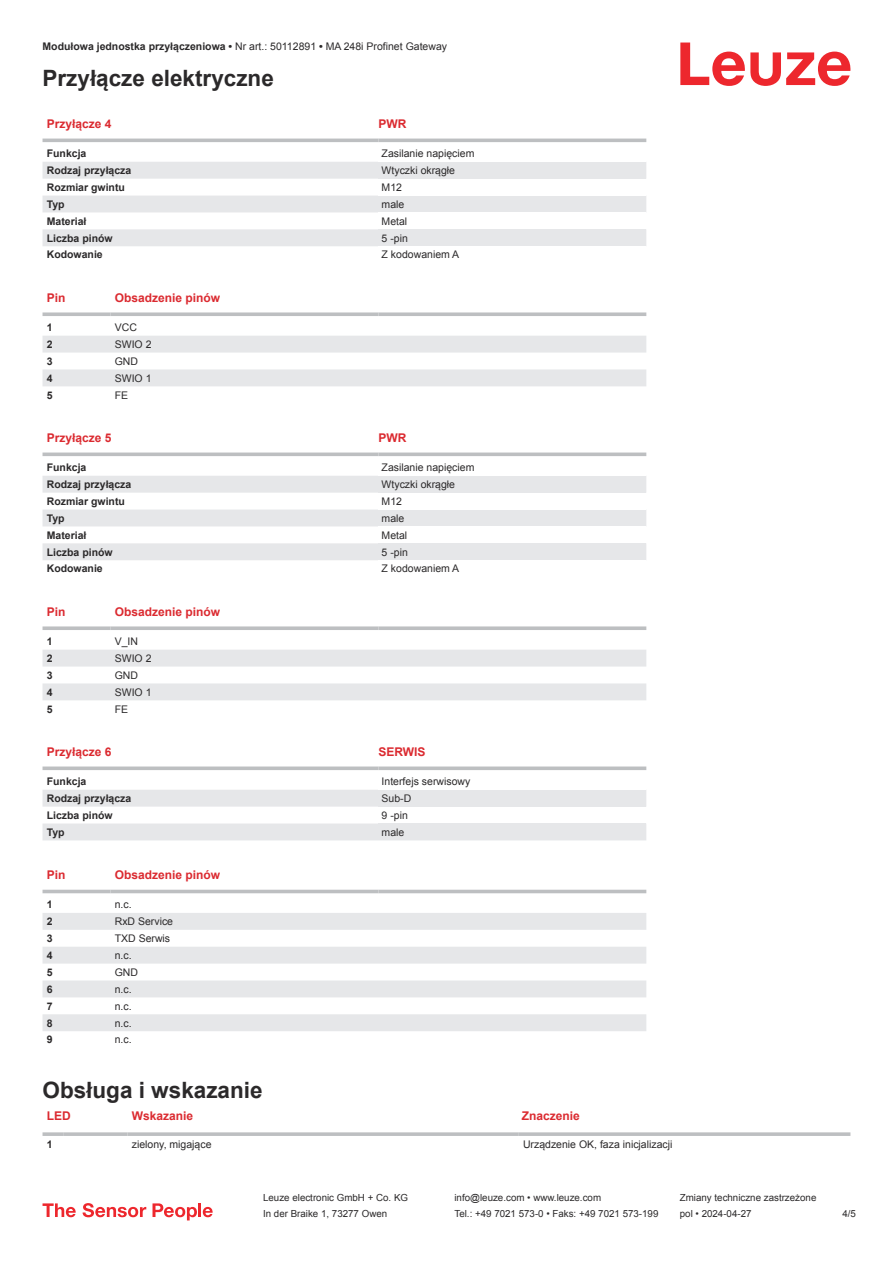
<style>
.page{position:relative;width:893px;height:1263px;background:#fff}
.page>*{position:absolute;margin:0;border:0;box-sizing:border-box;transform-origin:0 0}
.t1{font:700 22.5px "Arial";color:#2b292a}
.t2{font:700 12px "Arial";color:#db2a30}
.t3{font:10.5px "Arial";color:#2b292a}
.t4{font:700 10.5px "Arial";color:#2b292a}
.t5{font:9.75px "Arial";color:#2b292a}
.s1{font-weight:700}
</style>
<div class="page">
<svg style="left:680px;top:43px;width:170px;height:43px"></svg>
<svg style="left:43px;top:138px;width:603px;height:1px"></svg>
<svg style="left:43px;top:162px;width:335px;height:84px;fill:#e6e7e9"></svg>
<hr style="left:43px;top:139px;width:335px;height:3px;background:#bdbfc1">
<hr style="left:378px;top:139px;width:268px;height:3px;background:#bdbfc1">
<div style="left:378px;top:162px;width:268px;height:17px;background:#e6e7e9"></div>
<div style="left:378px;top:196px;width:268px;height:16px;background:#e6e7e9"></div>
<div style="left:378px;top:229px;width:268px;height:17px;background:#e6e7e9"></div>
<svg style="left:43px;top:336px;width:603px;height:50px"></svg>
<svg style="left:43px;top:312px;width:68px;height:4px"></svg>
<svg style="left:111px;top:312px;width:267px;height:4px"></svg>
<svg style="left:378px;top:312px;width:268px;height:4px"></svg>
<svg style="left:43px;top:476px;width:335px;height:84px;fill:#e6e7e9"></svg>
<svg style="left:43px;top:452px;width:335px;height:4px"></svg>
<svg style="left:378px;top:452px;width:268px;height:4px"></svg>
<div style="left:378px;top:476px;width:268px;height:17px;background:#e6e7e9"></div>
<div style="left:378px;top:509px;width:268px;height:17px;background:#e6e7e9"></div>
<div style="left:378px;top:543px;width:268px;height:17px;background:#e6e7e9"></div>
<svg style="left:43px;top:650px;width:603px;height:50px"></svg>
<svg style="left:43px;top:626px;width:68px;height:4px"></svg>
<svg style="left:111px;top:626px;width:267px;height:4px"></svg>
<svg style="left:378px;top:626px;width:268px;height:4px"></svg>
<svg style="left:43px;top:790px;width:335px;height:50px"></svg>
<svg style="left:43px;top:766px;width:335px;height:4px"></svg>
<svg style="left:378px;top:766px;width:268px;height:4px"></svg>
<div style="left:378px;top:790px;width:268px;height:17px;background:#e6e7e9"></div>
<div style="left:378px;top:823px;width:268px;height:17px;background:#e6e7e9"></div>
<svg style="left:43px;top:889px;width:603px;height:5px"></svg>
<svg style="left:43px;top:913px;width:603px;height:118px;fill:#e6e7e9"></svg>
<hr style="left:43px;top:890px;width:68px;height:3px;background:#bdbfc1">
<hr style="left:111px;top:890px;width:267px;height:3px;background:#bdbfc1">
<hr style="left:378px;top:890px;width:268px;height:3px;background:#bdbfc1">
<svg style="left:43px;top:1132px;width:21px;height:4px"></svg>
<svg style="left:64px;top:1132px;width:64px;height:4px"></svg>
<svg style="left:128px;top:1132px;width:391px;height:4px;background:#c3c5c7"></svg>
<svg style="left:519px;top:1132px;width:331px;height:4px"></svg>
<svg style="left:43px;top:1203px;width:33px;height:14px"></svg>
<svg style="left:83px;top:1203px;width:63px;height:14px"></svg>
<svg style="left:153px;top:1203px;width:44px;height:17px"></svg>
<hr style="left:198px;top:1203px;width:3px;height:14px;background:#ed272d">
<svg style="left:203px;top:1207px;width:10px;height:10px"></svg>
<p class="t3" style="left:43px;top:43px;width:406px"><span class="s1">Modułowa jednostka przyłączeniowa •</span> Nr art.: 50112891 <span class="s1">•</span> MA 248i Profinet Gateway</p>
<h1 class="t1" style="left:43px;top:63px;width:233px">Przyłącze elektryczne</h1>
<p class="t2" style="left:47px;top:115px;width:66px">Przyłącze 4</p>
<p class="t2" style="left:378px;top:119px;width:29px">PWR</p>
<p class="t4" style="left:47px;top:146px;width:41px">Funkcja</p>
<p class="t3" style="left:382px;top:146px;width:94px">Zasilanie napięciem</p>
<p class="t4" style="left:47px;top:163px;width:86px">Rodzaj przyłącza</p>
<p class="t3" style="left:382px;top:163px;width:75px">Wtyczki okrągłe</p>
<p class="t4" style="left:47px;top:180px;width:80px">Rozmiar gwintu</p>
<p class="t3" style="left:382px;top:183px;width:22px">M12</p>
<p class="t4" style="left:47px;top:197px;width:19px">Typ</p>
<p class="t3" style="left:382px;top:197px;width:24px">male</p>
<p class="t4" style="left:47px;top:214px;width:41px">Materiał</p>
<p class="t3" style="left:382px;top:214px;width:27px">Metal</p>
<p class="t4" style="left:47px;top:230px;width:67px">Liczba pinów</p>
<p class="t3" style="left:382px;top:234px;width:28px">5 -pin</p>
<p class="t4" style="left:47px;top:247px;width:58px">Kodowanie</p>
<p class="t3" style="left:382px;top:248px;width:79px">Z kodowaniem A</p>
<p class="t2" style="left:47px;top:293px;width:20px">Pin</p>
<p class="t2" style="left:115px;top:289px;width:107px">Obsadzenie pinów</p>
<p class="t4" style="left:47px;top:320px;width:7px">1</p>
<p class="t3" style="left:115px;top:320px;width:24px">VCC</p>
<p class="t4" style="left:47px;top:337px;width:7px">2</p>
<p class="t3" style="left:115px;top:337px;width:38px">SWIO 2</p>
<p class="t4" style="left:47px;top:354px;width:7px">3</p>
<p class="t3" style="left:115px;top:357px;width:25px">GND</p>
<p class="t4" style="left:47px;top:371px;width:7px">4</p>
<p class="t3" style="left:115px;top:371px;width:38px">SWIO 1</p>
<p class="t4" style="left:47px;top:387px;width:7px">5</p>
<p class="t3" style="left:115px;top:388px;width:15px">FE</p>
<p class="t2" style="left:47px;top:429px;width:66px">Przyłącze 5</p>
<p class="t2" style="left:378px;top:433px;width:29px">PWR</p>
<p class="t4" style="left:47px;top:460px;width:41px">Funkcja</p>
<p class="t3" style="left:382px;top:460px;width:94px">Zasilanie napięciem</p>
<p class="t4" style="left:47px;top:477px;width:86px">Rodzaj przyłącza</p>
<p class="t3" style="left:382px;top:477px;width:75px">Wtyczki okrągłe</p>
<p class="t4" style="left:47px;top:494px;width:80px">Rozmiar gwintu</p>
<p class="t3" style="left:382px;top:497px;width:22px">M12</p>
<p class="t4" style="left:47px;top:511px;width:19px">Typ</p>
<p class="t3" style="left:382px;top:511px;width:24px">male</p>
<p class="t4" style="left:47px;top:528px;width:41px">Materiał</p>
<p class="t3" style="left:382px;top:528px;width:27px">Metal</p>
<p class="t4" style="left:47px;top:544px;width:67px">Liczba pinów</p>
<p class="t3" style="left:382px;top:548px;width:28px">5 -pin</p>
<p class="t4" style="left:47px;top:561px;width:58px">Kodowanie</p>
<p class="t3" style="left:382px;top:561px;width:79px">Z kodowaniem A</p>
<p class="t2" style="left:47px;top:607px;width:20px">Pin</p>
<p class="t2" style="left:115px;top:603px;width:107px">Obsadzenie pinów</p>
<p class="t4" style="left:47px;top:634px;width:7px">1</p>
<p class="t3" style="left:115px;top:634px;width:25px">V_IN</p>
<p class="t4" style="left:47px;top:651px;width:7px">2</p>
<p class="t3" style="left:115px;top:651px;width:38px">SWIO 2</p>
<p class="t4" style="left:47px;top:668px;width:7px">3</p>
<p class="t3" style="left:115px;top:671px;width:25px">GND</p>
<p class="t4" style="left:47px;top:684px;width:7px">4</p>
<p class="t3" style="left:115px;top:685px;width:38px">SWIO 1</p>
<p class="t4" style="left:47px;top:701px;width:7px">5</p>
<p class="t3" style="left:115px;top:702px;width:15px">FE</p>
<p class="t2" style="left:47px;top:743px;width:66px">Przyłącze 6</p>
<p class="t2" style="left:378px;top:747px;width:49px">SERWIS</p>
<p class="t4" style="left:47px;top:774px;width:41px">Funkcja</p>
<p class="t3" style="left:382px;top:774px;width:90px">Interfejs serwisowy</p>
<p class="t4" style="left:47px;top:791px;width:86px">Rodzaj przyłącza</p>
<p class="t3" style="left:382px;top:791px;width:31px">Sub-D</p>
<p class="t4" style="left:47px;top:808px;width:67px">Liczba pinów</p>
<p class="t3" style="left:382px;top:811px;width:28px">9 -pin</p>
<p class="t4" style="left:47px;top:825px;width:19px">Typ</p>
<p class="t3" style="left:382px;top:825px;width:24px">male</p>
<p class="t2" style="left:47px;top:870px;width:20px">Pin</p>
<p class="t2" style="left:115px;top:866px;width:107px">Obsadzenie pinów</p>
<p class="t4" style="left:47px;top:897px;width:7px">1</p>
<p class="t3" style="left:115px;top:900px;width:18px">n.c.</p>
<p class="t4" style="left:47px;top:914px;width:7px">2</p>
<p class="t3" style="left:115px;top:914px;width:60px">RxD Service</p>
<p class="t4" style="left:47px;top:931px;width:7px">3</p>
<p class="t3" style="left:115px;top:931px;width:57px">TXD Serwis</p>
<p class="t4" style="left:47px;top:948px;width:7px">4</p>
<p class="t3" style="left:115px;top:951px;width:18px">n.c.</p>
<p class="t4" style="left:47px;top:965px;width:7px">5</p>
<p class="t3" style="left:115px;top:968px;width:25px">GND</p>
<p class="t4" style="left:47px;top:982px;width:7px">6</p>
<p class="t3" style="left:115px;top:985px;width:18px">n.c.</p>
<p class="t4" style="left:47px;top:1002px;width:7px">7</p>
<p class="t3" style="left:115px;top:1002px;width:18px">n.c.</p>
<p class="t4" style="left:47px;top:1019px;width:7px">8</p>
<p class="t3" style="left:115px;top:1019px;width:18px">n.c.</p>
<p class="t4" style="left:47px;top:1036px;width:7px">9</p>
<p class="t3" style="left:115px;top:1036px;width:18px">n.c.</p>
<h1 class="t1" style="left:43px;top:1074px;width:222px">Obsługa i wskazanie</h1>
<p class="t2" style="left:47px;top:1111px;width:25px">LED</p>
<p class="t2" style="left:132px;top:1107px;width:63px">Wskazanie</p>
<p class="t2" style="left:522px;top:1111px;width:60px">Znaczenie</p>
<p class="t4" style="left:47px;top:1137px;width:7px">1</p>
<p class="t3" style="left:132px;top:1137px;width:81px">zielony, migające</p>
<p class="t3" style="left:523px;top:1137px;width:151px">Urządzenie OK, faza inicjalizacji</p>
<p class="t5" style="left:263px;top:1191px;width:146px">Leuze electronic GmbH + Co. KG</p>
<p class="t5" style="left:454px;top:1191px;width:148px">info@leuze.com • www.leuze.com</p>
<p class="t5" style="left:680px;top:1191px;width:138px">Zmiany techniczne zastrzeżone</p>
<p class="t5" style="left:263px;top:1207px;width:126px">In der Braike 1, 73277 Owen</p>
<p class="t5" style="left:454px;top:1207px;width:205px">Tel.: +49 7021 573-0 • Faks: +49 7021 573-199</p>
<p class="t5" style="left:680px;top:1207px;width:73px">pol • 2024-04-27</p>
<p class="t5" style="left:842px;top:1210px;width:15px">4 /5</p>
</div>
